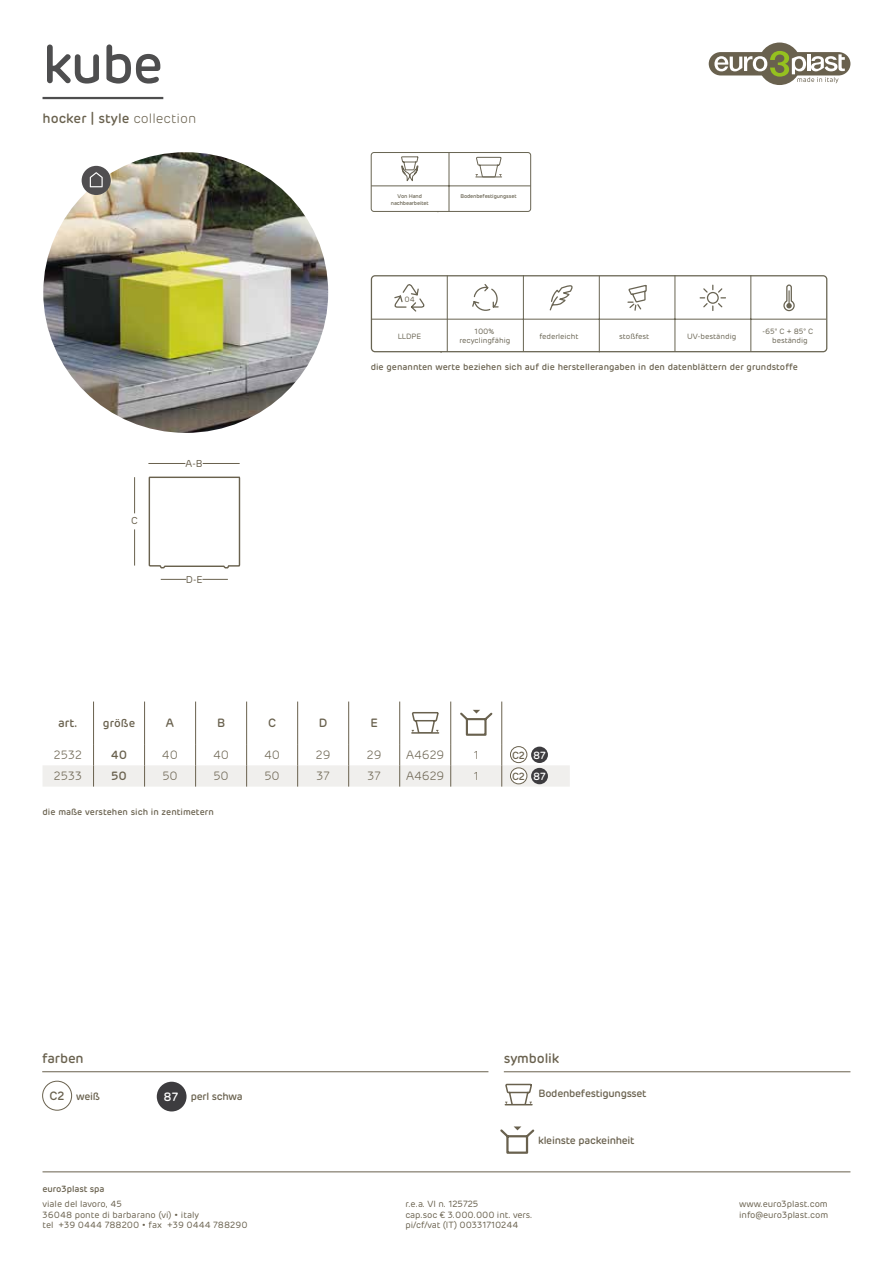
<style>
.page{position:relative;width:893px;height:1263px;background:#fff}
.page>*{position:absolute;margin:0;border:0;box-sizing:border-box;transform-origin:0 0}
.t1{font:500 54px "Rubrik";color:#4e4e4f}
.t2{font:500 13.5px "Rubrik";letter-spacing:-.01em;color:#69614e}
.t3{font:300 12px "Rubrik";color:#69614e}
.t4{font:500 12px "Rubrik";letter-spacing:-.01em;color:#69614e}
.t5{font:500 11.4px "Rubrik";color:#69614e}
.t6{font:300 11.4px "Rubrik";color:#69614e}
.t7{font:500 10.5px "Rubrik";letter-spacing:-.025em;color:#69614e}
.t8{font:500 10.35px "Rubrik";letter-spacing:-.025em;color:#69614e}
.t9{font:10.05px "Rubrik";color:#69614e}
.t10{font:9px/10.5px "Rubrik";letter-spacing:-.01em;color:#69614e}
.t11{font:500 9px "Rubrik";color:#69614e}
.t12{font:7.65px/9.1px "Rubrik";letter-spacing:-.01em;color:#696453;text-align:center}
.t13{font:500 5.4px/6.9px "Rubrik";letter-spacing:-.025em;color:#696453;text-align:center}
.s1{font-weight:300}
.s2{color:#fff}
.s3{font-size:12px}
.s4{font-size:12px;color:#fff}
</style>
<div class="page">
<hr style="left:43px;top:1171px;width:807px;height:1px;background:#69614e">
<div style="left:758px;top:43px;width:43px;height:42px;background:#69614e;border-radius:50%"></div>
<div style="left:709px;top:52px;width:141px;height:23px;background:#69614e;border-radius:12px"></div>
<svg style="left:714px;top:51px;width:131px;height:32px"></svg>
<hr style="left:43px;top:97px;width:120px;height:2px;background:#4e4e4f">
<hr style="left:195px;top:701px;width:1px;height:43px;background:#69614e">
<hr style="left:246px;top:701px;width:1px;height:43px;background:#69614e">
<hr style="left:297px;top:701px;width:1px;height:43px;background:#69614e">
<hr style="left:348px;top:701px;width:1px;height:43px;background:#69614e">
<hr style="left:501px;top:701px;width:1px;height:43px;background:#69614e">
<hr style="left:93px;top:701px;width:1px;height:43px;background:#69614e">
<hr style="left:144px;top:701px;width:1px;height:43px;background:#69614e">
<hr style="left:399px;top:701px;width:1px;height:43px;background:#69614e">
<hr style="left:450px;top:701px;width:1px;height:43px;background:#69614e">
<svg style="left:43px;top:744px;width:527px;height:43px"></svg>
<hr style="left:412px;top:732px;width:27px;height:2px;background:#69614e">
<svg style="left:412px;top:712px;width:27px;height:20px"></svg>
<svg style="left:460px;top:710px;width:33px;height:26px"></svg>
<div style="left:531px;top:747px;width:17px;height:16px;background:#3d3c3f;border-radius:50%"></div>
<div style="left:510px;top:747px;width:17px;height:16px;background:#fff;border-radius:50%"></div>
<div style="left:510px;top:746px;width:17px;height:17px;border:1px solid #69614e;border-radius:50%"></div>
<div style="left:531px;top:768px;width:17px;height:16px;background:#3d3c3f;border-radius:50%"></div>
<div style="left:510px;top:768px;width:17px;height:16px;background:#fff;border-radius:50%"></div>
<div style="left:510px;top:768px;width:17px;height:16px;border:1px solid #69614e;border-radius:50%"></div>
<hr style="left:371px;top:186px;width:160px;height:1px;background:#686452">
<hr style="left:449px;top:152px;width:1px;height:59px;background:#686452">
<div style="left:371px;top:152px;width:160px;height:60px;border:1px solid #686452;border-radius:3px"></div>
<svg style="left:400px;top:152px;width:19px;height:30px"></svg>
<svg style="left:475px;top:157px;width:27px;height:21px"></svg>
<hr style="left:504px;top:1071px;width:346px;height:1px;background:#69614e">
<hr style="left:42px;top:1071px;width:446px;height:1px;background:#69614e">
<div style="left:42px;top:1081px;width:30px;height:29px;border:1px solid #69614e;border-radius:50%"></div>
<div style="left:157px;top:1082px;width:30px;height:29px;background:#3d3c3f;border-radius:50%"></div>
<hr style="left:134px;top:477px;width:1px;height:36px;background:#69614e">
<svg style="left:161px;top:579px;width:25px;height:1px"></svg>
<hr style="left:148px;top:463px;width:37px;height:1px;background:#69614e">
<svg style="left:148px;top:476px;width:92px;height:93px"></svg>
<hr style="left:203px;top:463px;width:37px;height:1px;background:#69614e">
<svg style="left:202px;top:579px;width:26px;height:1px"></svg>
<hr style="left:134px;top:529px;width:1px;height:36px;background:#69614e">
<img style="left:43px;top:152px;width:285px;height:281px">
<div style="left:82px;top:166px;width:29px;height:29px;background:#504e50;border-radius:50%"></div>
<svg style="left:90px;top:172px;width:13px;height:15px"></svg>
<svg style="left:505px;top:1084px;width:27px;height:21px"></svg>
<svg style="left:500px;top:1126px;width:35px;height:28px"></svg>
<hr style="left:371px;top:319px;width:455px;height:1px;background:#686452">
<hr style="left:523px;top:275px;width:1px;height:77px;background:#686452">
<hr style="left:599px;top:276px;width:1px;height:76px;background:#686452">
<hr style="left:675px;top:275px;width:1px;height:77px;background:#686452">
<hr style="left:751px;top:275px;width:1px;height:77px;background:#686452">
<svg style="left:699px;top:284px;width:96px;height:28px"></svg>
<svg style="left:549px;top:284px;width:99px;height:66px"></svg>
<hr style="left:447px;top:275px;width:1px;height:77px;background:#686452">
<svg style="left:394px;top:284px;width:31px;height:28px"></svg>
<svg style="left:472px;top:284px;width:27px;height:27px"></svg>
<div style="left:371px;top:275px;width:456px;height:77px;border:1px solid #686452;border-radius:4px"></div>
<h1 class="t1" style="left:43px;top:30px;width:122px">kube</h1>
<h2 class="t2" style="left:43px;top:110px;width:155px">hocker | style <span class="s1">collection</span></h2>
<p class="t9" style="left:131px;top:514px;width:8px">C</p>
<p class="t9" style="left:186px;top:457px;width:18px">A-B</p>
<p class="t9" style="left:186px;top:573px;width:18px">D-E</p>
<p class="t13" style="left:391px;top:192px;width:39px">Von Hand nachbearbeitet</p>
<p class="t13" style="left:461px;top:192px;width:58px">Bodenbefestigungsset</p>
<p class="t12" style="left:404px;top:294px;width:12px">04</p>
<p class="t12" style="left:459px;top:327px;width:52px">100% recyclingfähig</p>
<p class="t12" style="left:398px;top:331px;width:25px">LLDPE</p>
<p class="t12" style="left:539px;top:331px;width:41px">federleicht</p>
<p class="t12" style="left:619px;top:331px;width:32px">stoßfest</p>
<p class="t12" style="left:687px;top:331px;width:51px">UV-beständig</p>
<p class="t12" style="left:763px;top:327px;width:52px">-65° C + 85° C</p>
<p class="t12" style="left:772px;top:336px;width:37px">beständig</p>
<p class="t11" style="left:371px;top:361px;width:429px">die genannten werte beziehen sich auf die herstellerangaben in den datenblättern der grundstoffe</p>
<h3 class="t4" style="left:58px;top:715px;width:21px">art.</h3>
<p class="t5" style="left:103px;top:716px;width:34px">größe</p>
<h3 class="t4" style="left:166px;top:715px;width:10px">A</h3>
<h3 class="t4" style="left:217px;top:715px;width:10px">B</h3>
<h3 class="t4" style="left:268px;top:715px;width:9px">C</h3>
<h3 class="t4" style="left:319px;top:715px;width:10px">D</h3>
<h3 class="t4" style="left:370px;top:715px;width:9px">E</h3>
<h3 class="t3" style="left:54px;top:747px;width:30px">2532</h3>
<h3 class="t4" style="left:111px;top:747px;width:18px">40</h3>
<h3 class="t3" style="left:162px;top:747px;width:18px">40</h3>
<h3 class="t3" style="left:213px;top:747px;width:18px">40</h3>
<h3 class="t3" style="left:264px;top:747px;width:18px">40</h3>
<h3 class="t3" style="left:316px;top:747px;width:16px">29</h3>
<h3 class="t3" style="left:367px;top:747px;width:16px">29</h3>
<h3 class="t3" style="left:406px;top:747px;width:40px">A4629</h3>
<p class="t6" style="left:474px;top:748px;width:6px">1</p>
<p class="t8" style="left:512px;top:748px;width:35px">C2 <span class="s2">87</span></p>
<h3 class="t3" style="left:54px;top:769px;width:30px">2533</h3>
<h3 class="t4" style="left:111px;top:769px;width:17px">50</h3>
<h3 class="t3" style="left:162px;top:769px;width:17px">50</h3>
<h3 class="t3" style="left:213px;top:769px;width:17px">50</h3>
<h3 class="t3" style="left:264px;top:769px;width:17px">50</h3>
<h3 class="t3" style="left:317px;top:769px;width:15px">37</h3>
<h3 class="t3" style="left:368px;top:769px;width:15px">37</h3>
<h3 class="t3" style="left:406px;top:769px;width:40px">A4629</h3>
<p class="t6" style="left:474px;top:769px;width:6px">1</p>
<p class="t8" style="left:512px;top:769px;width:35px">C2 <span class="s2">87</span></p>
<p class="t11" style="left:43px;top:806px;width:173px">die maße verstehen sich in zentimetern</p>
<h2 class="t2" style="left:42px;top:1050px;width:43px">farben</h2>
<p class="t7" style="left:50px;top:1090px;width:52px"><span class="s3">C2</span> weiß</p>
<p class="t7" style="left:164px;top:1090px;width:81px"><span class="s4">87</span> perl schwa</p>
<h2 class="t2" style="left:504px;top:1049px;width:57px">symbolik</h2>
<p class="t7" style="left:539px;top:1086px;width:110px">Bodenbefestigungsset</p>
<p class="t7" style="left:538px;top:1134px;width:98px">kleinste packeinheit</p>
<p class="t11" style="left:43px;top:1183px;width:64px">euro3plast spa</p>
<p class="t10" style="left:43px;top:1199px;width:207px">viale del lavoro, 45<br>36048 ponte di barbarano (vi) • italy<br>tel +39 0444 788200 • fax +39 0444 788290</p>
<p class="t10" style="left:405px;top:1199px;width:129px">r.e.a. VI n. 125725<br>cap.soc € 3.000.000 int. vers. pi/cf/vat (IT) 00331710244</p>
<p class="t10" style="left:739px;top:1199px;width:91px">www.euro3plast.com info@euro3plast.com</p>
</div>
